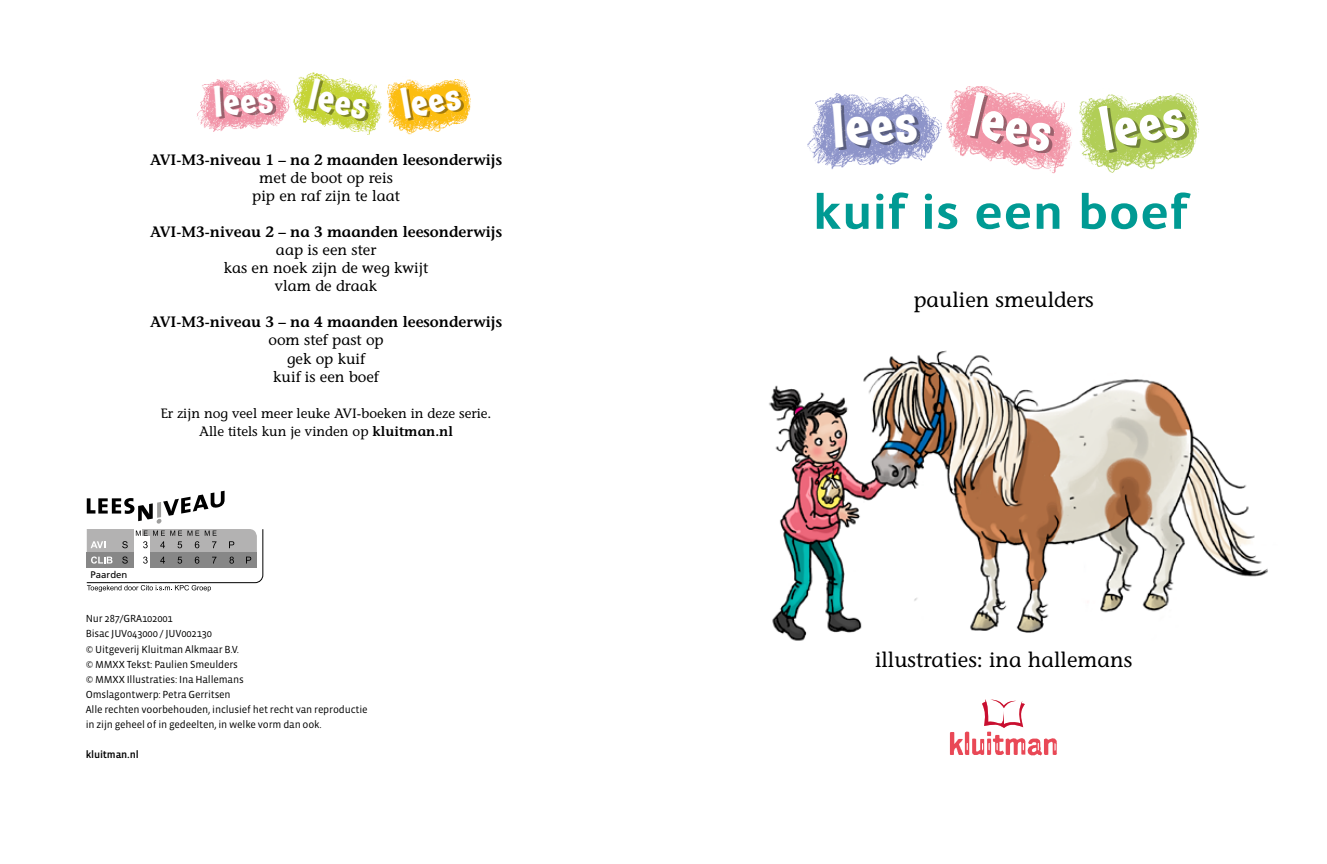
<style>
.page{position:relative;width:1327px;height:864px;background:#fff}
.page>*{position:absolute;margin:0;border:0;box-sizing:border-box;transform-origin:0 0}
.t1{font:700 45.6px "Chaloops";color:#fff}
.t2{font:700 31.95px "Chaloops";color:#fff}
.t3{font:500 21px "Stone Informal Std";color:#000}
.t4{font:600 15px "Stone Informal Std";color:#000}
.t5{font:500 15px/18px "Stone Informal Std";color:#000;text-align:center}
.t6{font:500 13.5px/18px "Stone Informal Std";color:#000;text-align:center}
.t7{font:10.5px/15px "Vista Sans";letter-spacing:-.015em;color:#000}
.t8{font:10.5px "Vista Sans Med";letter-spacing:-.015em;color:#000}
.t9{font:9.6px "Frutiger";color:#000}
.s1{font-weight:600}
</style>
<div class="page">
<img style="left:769px;top:350px;width:499px;height:291px">
<svg style="left:86px;top:490px;width:177px;height:101px"></svg>
<img style="left:949px;top:727px;width:108px;height:29px">
<svg style="left:982px;top:699px;width:43px;height:28px"></svg>
<img style="left:197px;top:72px;width:274px;height:63px">
<div style="left:403px;top:89px;width:61px;height:31px;background:#000;opacity:.36"></div>
<div style="left:311px;top:80px;width:58px;height:41px;background:#000;opacity:.36"></div>
<div style="left:217px;top:87px;width:59px;height:31px;background:#000;opacity:.36"></div>
<img style="left:807px;top:86px;width:393px;height:88px">
<div style="left:1101px;top:108px;width:87px;height:44px;background:#000;opacity:.36"></div>
<div style="left:970px;top:94px;width:84px;height:59px;background:#000;opacity:.36"></div>
<div style="left:835px;top:105px;width:85px;height:45px;background:#000;opacity:.36"></div>
<svg style="left:817px;top:192px;width:373px;height:37px"></svg>
<h2 class="t2" style="left:315px;top:69px;width:61px;rotate:13deg">lees</h2>
<h2 class="t2" style="left:212px;top:77px;width:61px;rotate:-4deg">lees</h2>
<h3 class="t4" style="left:150px;top:151px;width:353px">AVI-M3-niveau 1 – na 2 maanden leesonderwijs</h3>
<h3 class="t5" style="left:252px;top:169px;width:149px">met de boot op reis pip en raf zijn te laat</h3>
<h3 class="t4" style="left:150px;top:223px;width:353px">AVI-M3-niveau 2 – na 3 maanden leesonderwijs</h3>
<h3 class="t5" style="left:224px;top:241px;width:206px">aap is een ster<br>kas en noek zijn de weg kwijt vlam de draak</h3>
<h3 class="t4" style="left:150px;top:313px;width:353px">AVI-M3-niveau 3 – na 4 maanden leesonderwijs</h3>
<h3 class="t5" style="left:268px;top:331px;width:117px">oom stef past op gek op kuif<br>kuif is een boef</h3>
<p class="t6" style="left:161px;top:403px;width:332px">Er zijn nog veel meer leuke AVI-boeken in deze serie.<br>Alle titels kun je vinden op <span class="s1">kluitman.nl</span></p>
<h2 class="t2" style="left:397px;top:80px;width:61px;rotate:-10deg">lees</h2>
<p class="t9" style="left:91px;top:568px;width:38px">Paarden</p>
<p class="t7" style="left:86px;top:611px;width:283px">Nur 287/GRA102001<br>Bisac JUV043000 / JUV002130<br>© Uitgeverij Kluitman Alkmaar B.V.<br>© MMXX Tekst: Paulien Smeulders<br>© MMXX Illustraties: Ina Hallemans<br>Omslagontwerp: Petra Gerritsen<br>Alle rechten voorbehouden, inclusief het recht van reproductie in zijn geheel of in gedeelten, in welke vorm dan ook.</p>
<p class="t8" style="left:86px;top:748px;width:54px">kluitman.nl</p>
<h1 class="t1" style="left:824px;top:80px;width:87px;rotate:13deg">lees</h1>
<h1 class="t1" style="left:829px;top:92px;width:87px;rotate:-4deg">lees</h1>
<h1 class="t1" style="left:977px;top:79px;width:87px;rotate:13deg">lees</h1>
<h1 class="t1" style="left:941px;top:96px;width:87px;rotate:-10deg">lees</h1>
<h1 class="t1" style="left:1094px;top:95px;width:87px;rotate:-10deg">lees</h1>
<h3 class="t3" style="left:913px;top:287px;width:182px">paulien smeulders</h3>
<h3 class="t3" style="left:875px;top:647px;width:259px">illustraties: ina hallemans</h3>
</div>
